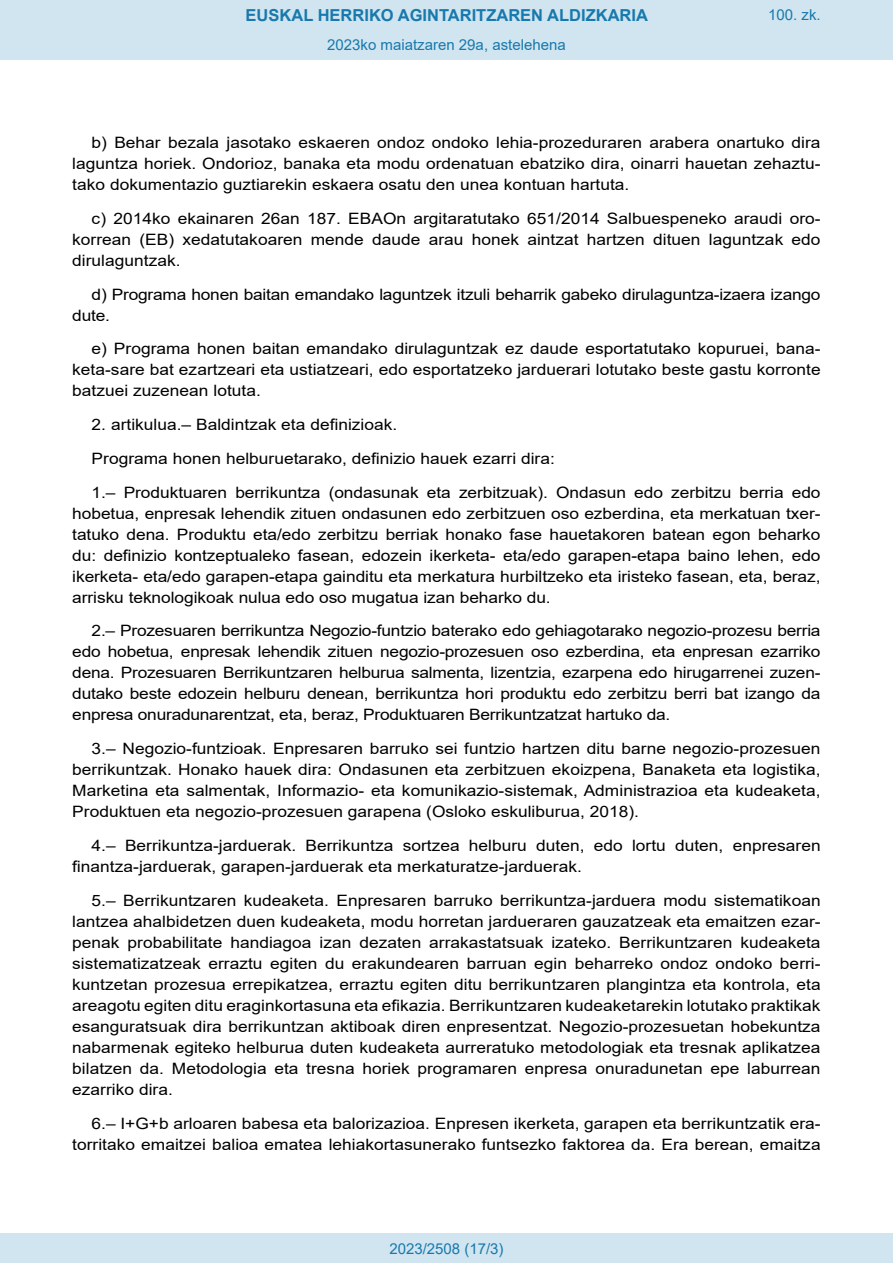
<style>
.page{position:relative;width:893px;height:1263px;background:#fff}
.page>*{position:absolute;margin:0;border:0;box-sizing:border-box;transform-origin:0 0}
.t1{font:700 16.5px "Arial";color:#1879ad}
.BOPVDetalle{font:15.6px/21px "Arial";color:#000;text-align:justify;scale:1.11 1}
.Paginacion_Centro{font:15px "Arial";color:#1879ad}
</style>
<div class="page">
<div style="left:0;top:0;width:893px;height:60px;background:#d0e5f0"></div>
<div style="left:0;top:1233px;width:893px;height:30px;background:#d0e5f0"></div>
<p class="t1" style="left:246px;top:3px;width:404px">EUSKAL HERRIKO AGINTARITZAREN ALDIZKARIA</p>
<p class="Paginacion_Centro" style="left:327px;top:35px;width:240px">2023ko maiatzaren 29a, astelehena</p>
<p class="Paginacion_Centro" style="left:768px;top:5px;width:54px">100. zk.</p>
<p class="BOPVDetalle" style="left:72px;top:132px;width:676px;text-indent:19px">b) Behar bezala jasotako eskaeren ondoz ondoko lehia-prozeduraren arabera onartuko dira laguntza horiek. Ondorioz, banaka eta modu ordenatuan ebatziko dira, oinarri hauetan zehaztu&shy;tako dokumentazio guztiarekin eskaera osatu den unea kontuan hartuta.</p>
<p class="BOPVDetalle" style="left:72px;top:208px;width:676px;text-indent:19px">c) 2014ko ekainaren 26an 187. EBAOn argitaratutako 651/2014 Salbuespeneko araudi oro&shy;korrean (EB) xedatutakoaren mende daude arau honek aintzat hartzen dituen laguntzak edo dirulaguntzak.</p>
<p class="BOPVDetalle" style="left:72px;top:284px;width:676px;text-indent:19px">d) Programa honen baitan emandako laguntzek itzuli beharrik gabeko dirulaguntza-izaera izango dute.</p>
<p class="BOPVDetalle" style="left:72px;top:338px;width:676px;text-indent:19px">e) Programa honen baitan emandako dirulaguntzak ez daude esportatutako kopuruei, bana&shy;keta-sare bat ezartzeari eta ustiatzeari, edo esportatzeko jarduerari lotutako beste gastu korronte batzuei zuzenean lotuta.</p>
<p class="BOPVDetalle" style="left:92px;top:414px;width:277px">2. artikulua.– Baldintzak eta definizioak.</p>
<p class="BOPVDetalle" style="left:92px;top:448px;width:419px">Programa honen helburuetarako, definizio hauek ezarri dira:</p>
<p class="BOPVDetalle" style="left:72px;top:482px;width:676px;text-indent:19px">1.– Produktuaren berrikuntza (ondasunak eta zerbitzuak). Ondasun edo zerbitzu berria edo hobetua, enpresak lehendik zituen ondasunen edo zerbitzuen oso ezberdina, eta merkatuan txer&shy;tatuko dena. Produktu eta/edo zerbitzu berriak honako fase hauetakoren batean egon beharko du: definizio kontzeptualeko fasean, edozein ikerketa- eta/edo garapen-etapa baino lehen, edo ikerketa- eta/edo garapen-etapa gainditu eta merkatura hurbiltzeko eta iristeko fasean, eta, beraz, arrisku teknologikoak nulua edo oso mugatua izan beharko du.</p>
<p class="BOPVDetalle" style="left:72px;top:620px;width:676px;text-indent:19px">2.– Prozesuaren berrikuntza Negozio-funtzio baterako edo gehiagotarako negozio-prozesu berria edo hobetua, enpresak lehendik zituen negozio-prozesuen oso ezberdina, eta enpresan ezarriko dena. Prozesuaren Berrikuntzaren helburua salmenta, lizentzia, ezarpena edo hirugarrenei zuzen&shy;dutako beste edozein helburu denean, berrikuntza hori produktu edo zerbitzu berri bat izango da enpresa onuradunarentzat, eta, beraz, Produktuaren Berrikuntzatzat hartuko da.</p>
<p class="BOPVDetalle" style="left:72px;top:738px;width:676px;text-indent:19px">3.– Negozio-funtzioak. Enpresaren barruko sei funtzio hartzen ditu barne negozio-prozesuen berrikuntzak. Honako hauek dira: Ondasunen eta zerbitzuen ekoizpena, Banaketa eta logistika, Marketina eta salmentak, Informazio- eta komunikazio-sistemak, Administrazioa eta kudeaketa, Produktuen eta negozio-prozesuen garapena (Osloko eskuliburua, 2018).</p>
<p class="BOPVDetalle" style="left:72px;top:835px;width:676px;text-indent:19px">4.– Berrikuntza-jarduerak. Berrikuntza sortzea helburu duten, edo lortu duten, enpresaren finantza-jarduerak, garapen-jarduerak eta merkaturatze-jarduerak.</p>
<p class="BOPVDetalle" style="left:72px;top:890px;width:676px;text-indent:19px">5.– Berrikuntzaren kudeaketa. Enpresaren barruko berrikuntza-jarduera modu sistematikoan lantzea ahalbidetzen duen kudeaketa, modu horretan jardueraren gauzatzeak eta emaitzen ezar&shy;penak probabilitate handiagoa izan dezaten arrakastatsuak izateko. Berrikuntzaren kudeaketa sistematizatzeak erraztu egiten du erakundearen barruan egin beharreko ondoz ondoko berri&shy;kuntzetan prozesua errepikatzea, erraztu egiten ditu berrikuntzaren plangintza eta kontrola, eta areagotu egiten ditu eraginkortasuna eta efikazia. Berrikuntzaren kudeaketarekin lotutako praktikak esanguratsuak dira berrikuntzan aktiboak diren enpresentzat. Negozio-prozesuetan hobekuntza nabarmenak egiteko helburua duten kudeaketa aurreratuko metodologiak eta tresnak aplikatzea bilatzen da. Metodologia eta tresna horiek programaren enpresa onuradunetan epe laburrean ezarriko dira.</p>
<p class="BOPVDetalle" style="left:72px;top:1112px;width:676px;text-align:right">6.– I+G+b arloaren babesa eta balorizazioa. Enpresen ikerketa, garapen eta berrikuntzatik era&shy;torritako emaitzei balioa ematea lehiakortasunerako funtsezko faktorea da. Era berean, emaitza</p>
<p class="Paginacion_Centro" style="left:389px;top:1238px;width:116px">2023/2508 (17/3)</p>
</div>
